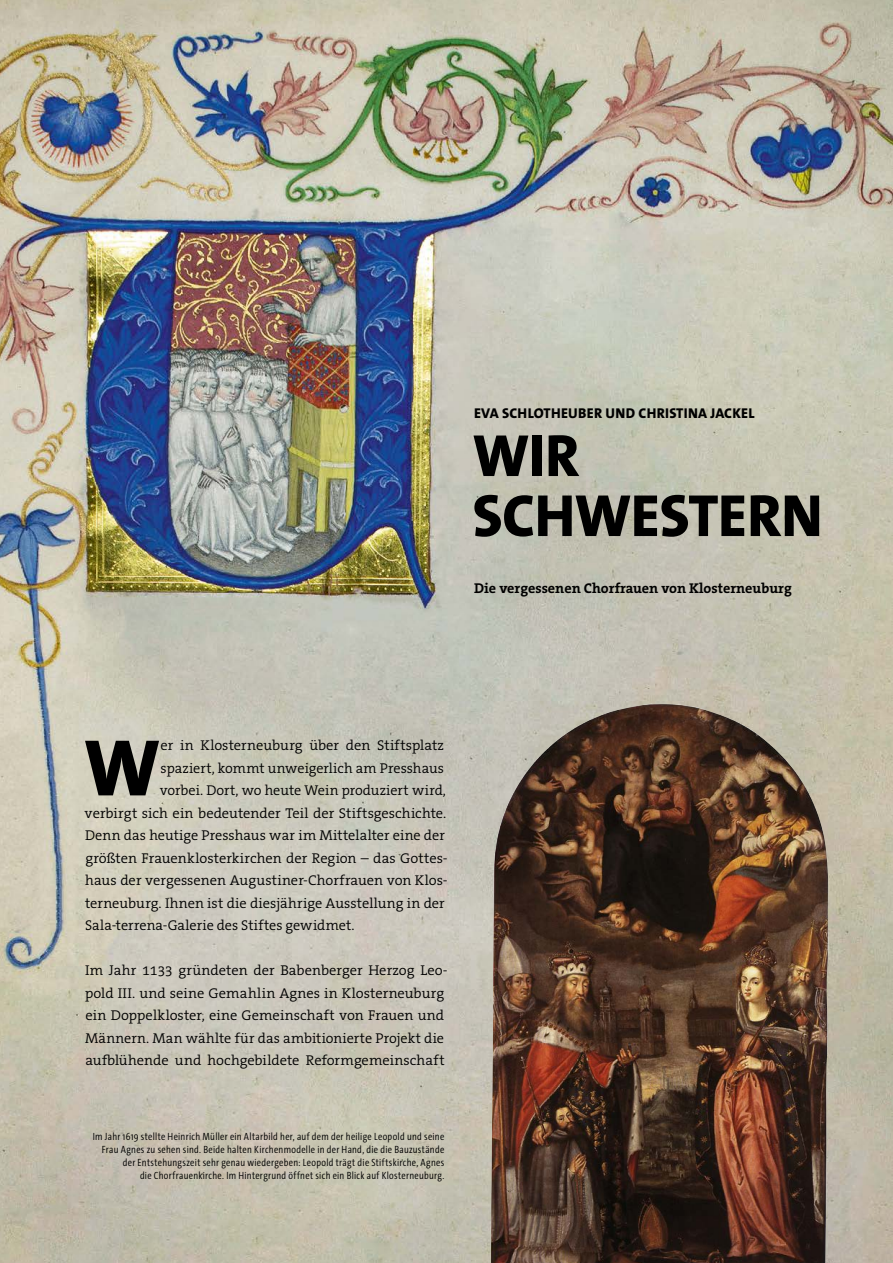
<style>
.page{position:relative;width:893px;height:1263px;background:#fff}
.page>*{position:absolute;margin:0;border:0;box-sizing:border-box;transform-origin:0 0}
.WIS_Fließtext{font:800 80.85px "The Sans B W8";color:#000}
.WIS_Headline{font:800 60px "The Sans B W8";letter-spacing:-.015em;color:#000}
.WIS_Fließtext-2{font:300 14.25px/22.5px "The Serif B W4";color:#000}
.WIS_Einleitung{font:700 14.25px "The Serif B W7";color:#000}
.WIS_Headline-2{font:800 14.25px "The Sans B W8";letter-spacing:.015em;color:#000}
.WIS_Bildunterschriften_Impressum{font:300 10.5px/13.2px "The Sans Cd LF4";letter-spacing:.03em;color:#000;text-align:right}
</style>
<div class="page">
<img style="left:0;top:0;width:893px;height:1263px">
<img style="left:491px;top:704px;width:339px;height:559px">
<p class="WIS_Headline-2" style="left:474px;top:404px;width:282px">EVA SCHLOTHEUBER UND CHRISTINA JACKEL</p>
<p class="WIS_Headline" style="left:472px;top:417px;width:109px">WIR</p>
<p class="WIS_Headline" style="left:472px;top:477px;width:352px">SCHWESTERN</p>
<p class="WIS_Einleitung" style="left:474px;top:579px;width:319px">Die vergessenen Chorfrauen von Klosterneuburg</p>
<p class="WIS_Fließtext" style="left:84px;top:716px;width:78px">W</p>
<p class="WIS_Fließtext-2" style="left:161px;top:734px;width:285px">er in Klosterneuburg über den Stiftsplatz</p>
<p class="WIS_Fließtext-2" style="left:160px;top:757px;width:285px">spaziert, kommt unweigerlich am Presshaus</p>
<p class="WIS_Fließtext-2" style="left:160px;top:779px;width:288px">vorbei. Dort, wo heute Wein produziert wird,</p>
<p class="WIS_Fließtext-2" style="left:85px;top:802px;width:363px">verbirgt sich ein bedeutender Teil der Stiftsgeschichte.</p>
<p class="WIS_Fließtext-2" style="left:85px;top:824px;width:361px">Denn das heutige Presshaus war im Mittelalter eine der</p>
<p class="WIS_Fließtext-2" style="left:85px;top:847px;width:364px">größten Frauenklosterkirchen der Region – das Gottes-</p>
<p class="WIS_Fließtext-2" style="left:85px;top:869px;width:364px">haus der vergessenen Augustiner-Chorfrauen von Klos-</p>
<p class="WIS_Fließtext-2" style="left:85px;top:892px;width:361px">terneuburg. Ihnen ist die diesjährige Ausstellung in der</p>
<p class="WIS_Fließtext-2" style="left:85px;top:914px;width:271px">Sala-terrena-Galerie des Stiftes gewidmet.</p>
<p class="WIS_Fließtext-2" style="left:85px;top:959px;width:364px">Im Jahr 1133 gründeten der Babenberger Herzog Leo&shy;pold III. und seine Gemahlin Agnes in Klosterneuburg ein Doppelkloster, eine Gemeinschaft von Frauen und Männern. Man wählte für das ambitionierte Projekt die aufblühende und hochgebildete Reformgemeinschaft</p>
<p class="WIS_Bildunterschriften_Impressum" style="left:93px;top:1129px;width:353px">Im Jahr 1619 stellte Heinrich Müller ein Altarbild her, auf dem der heilige Leopold und seine Frau Agnes zu sehen sind. Beide halten Kirchenmodelle in der Hand, die die Bauzustände der Entstehungszeit sehr genau wiedergeben: Leopold trägt die Stiftskirche, Agnes<br>die Chorfrauenkirche. Im Hintergrund öffnet sich ein Blick auf Klosterneuburg.</p>
</div>
